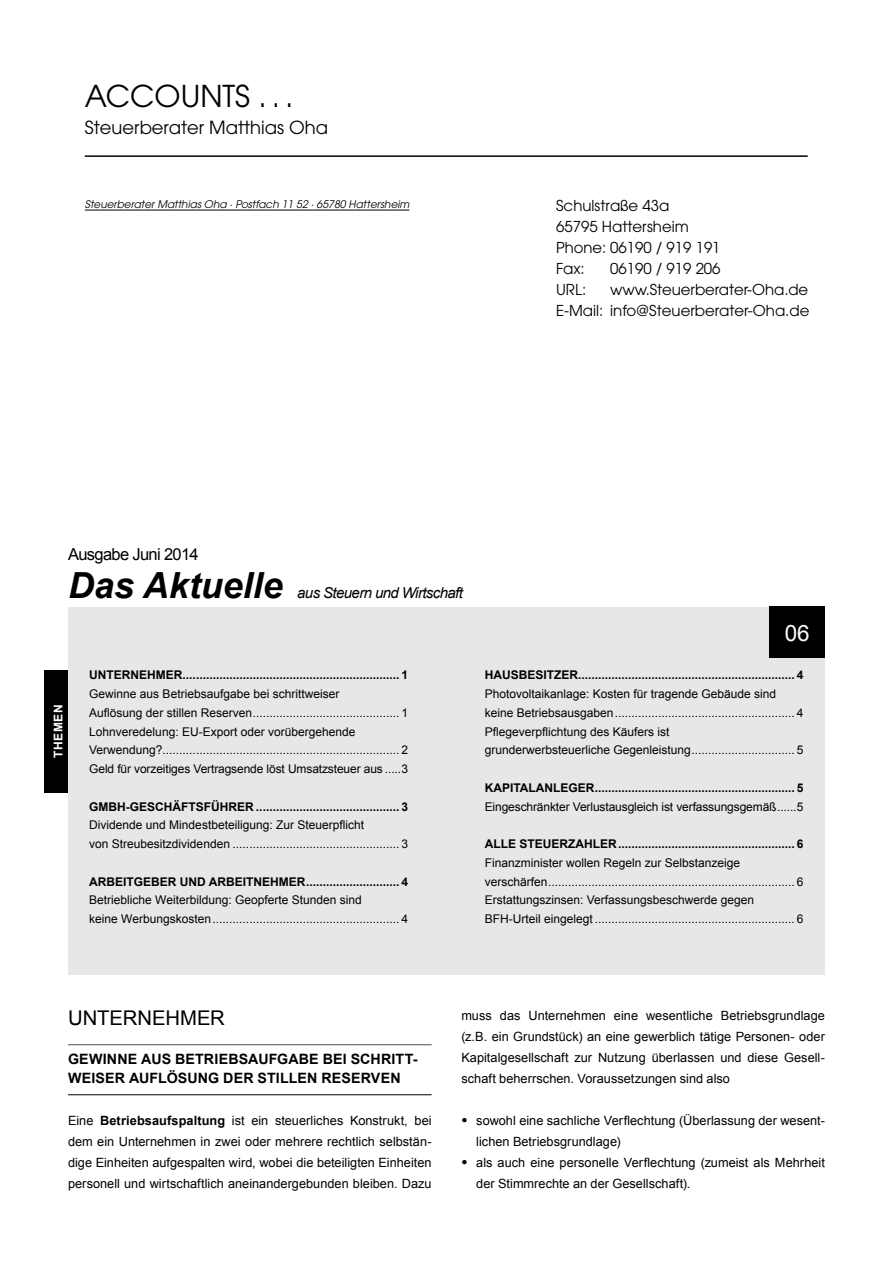
<style>
.page{position:relative;width:893px;height:1263px;background:#fff}
.page>*{position:absolute;margin:0;border:0;box-sizing:border-box;transform-origin:0 0}
.t1{font:italic 700 36px "Arial";color:#000}
.t2{font:30px "Avant Garde";color:#000}
.t3{font:22.5px "Arial";color:#fff}
.t4{font:20.25px "Arial";color:#000}
.t5{font:18px "Avant Garde";color:#000}
.t6{font:16.5px "Arial";letter-spacing:-.04em;color:#000}
.t7{font:15px/21px "Avant Garde";color:#000}
.t8{font:italic 15px "Arial";letter-spacing:-.04em;color:#000}
.t9{font:700 14.25px/19.5px "Arial";letter-spacing:.01em;color:#000}
.t10{font:12.75px/21px "Arial";color:#000;text-align:justify}
.t11{font:12px/18.8px "Arial";color:#000}
.t12{font:700 12px "Arial";color:#000}
.t13{font:700 12px "Arial";letter-spacing:.05em;color:#fff}
.t14{font:italic 10.5px "Avant Garde";color:#000}
.s1{font-weight:700}
</style>
<div class="page">
<hr style="left:85px;top:155px;width:723px;height:2px;background:#000">
<hr style="left:85px;top:210px;width:324px;height:1px;background:#000">
<div style="left:68px;top:607px;width:757px;height:367px;background:#e6e7e8"></div>
<hr style="left:68px;top:1044px;width:364px;height:1px;background:#4d4d4f">
<hr style="left:68px;top:1094px;width:364px;height:1px;background:#000">
<div style="left:770px;top:607px;width:55px;height:51px;background:#000"></div>
<div style="left:45px;top:670px;width:23px;height:122px;background:#000"></div>
<h2 class="t2" style="left:85px;top:78px;width:210px">ACCOUNTS . . .</h2>
<h3 class="t5" style="left:85px;top:117px;width:245px">Steuerberater Matthias Oha</h3>
<p class="t14" style="left:85px;top:197px;width:328px">SteuerberaterMatthiasOha ·Postfach 11 52 ·65780 Hattersheim</p>
<p class="t7" style="left:556px;top:195px;width:166px">Schulstraße 43a<br>65795 Hattersheim<br>Phone: 06190 / 919 191<br>Fax:</p>
<p class="t7" style="left:610px;top:258px;width:112px">06190 / 919 206</p>
<p class="t7" style="left:556px;top:279px;width:255px;text-align:right">www.Steuerberater-Oha.de<br>E-Mail: info@Steuerberater-Oha.de</p>
<p class="t7" style="left:556px;top:279px;width:32px">URL:</p>
<h3 class="t6" style="left:68px;top:544px;width:132px">Ausgabe Juni 2014</h3>
<h1 class="t1" style="left:68px;top:561px;width:216px">Das Aktuelle</h1>
<p class="t8" style="left:297px;top:583px;width:167px">aus Steuern und Wirtschaft</p>
<p class="t13" style="left:50px;top:758px;width:55px;rotate:-90deg">THEMEN</p>
<p class="t12" style="left:89px;top:667px;width:320px">UNTERNEHMER................................................................. 1</p>
<p class="t11" style="left:89px;top:685px;width:320px">Gewinne aus Betriebsaufgabe bei schrittweiser<br>Auflösung der stillen Reserven............................................ 1<br>Lohnveredelung: EU-Export oder vorübergehende Verwendung?....................................................................... 2<br>Geld für vorzeitiges Vertragsende löst Umsatzsteuer aus .....3</p>
<p class="t12" style="left:89px;top:798px;width:320px">GMBH-GESCHÄFTSFÜHRER ........................................... 3</p>
<p class="t11" style="left:89px;top:816px;width:320px">Dividende und Mindestbeteiligung: Zur Steuerpflicht<br>von Streubesitzdividenden .................................................. 3</p>
<p class="t12" style="left:89px;top:873px;width:320px">ARBEITGEBER UND ARBEITNEHMER............................ 4</p>
<p class="t11" style="left:89px;top:891px;width:320px">Betriebliche Weiterbildung: Geopferte Stunden sind<br>keine Werbungskosten........................................................ 4</p>
<h3 class="t3" style="left:785px;top:618px;width:27px">06</h3>
<p class="t12" style="left:485px;top:667px;width:10px">HAU</p>
<p class="t12" style="left:511px;top:667px;width:294px">SBESITZER................................................................. 4</p>
<p class="t11" style="left:485px;top:685px;width:320px">Photovoltaikanlage: Kosten für tragende Gebäude sind keine Betriebsausgaben...................................................... 4<br>Pflegeverpflichtung des Käufers ist<br>grunderwerbsteuerliche Gegenleistung............................... 5</p>
<p class="t12" style="left:485px;top:780px;width:320px">KAPITALANLEGER............................................................ 5</p>
<p class="t11" style="left:485px;top:797px;width:320px">Eingeschränkter Verlustausgleich ist verfassungsgemäß......5</p>
<p class="t12" style="left:485px;top:836px;width:320px">ALLE STEUERZAHLER..................................................... 6</p>
<p class="t11" style="left:485px;top:853px;width:320px">Finanzminister wollen Regeln zur Selbstanzeige verschärfen.......................................................................... 6<br>Erstattungszinsen: Verfassungsbeschwerde gegen BFH-Urteil eingelegt ............................................................ 6</p>
<h3 class="t4" style="left:68px;top:1005px;width:100px">Unternehmer</h3>
<p class="t9" style="left:68px;top:1049px;width:350px">GEWINNE AUS BETRIEBSAU FGABE BEI SCHRITT-<br>WEISER AUFLÖSUNG DER STILLEN RESERVEN</p>
<p class="t10" style="left:68px;top:1110px;width:365px">Eine <span class="s1">BETRIEBSAUFSPALTUNG</span> ist ein steuerliches Konstrukt, bei dem ein Unternehmen in zwei oder mehrere rechtlich selbstän&shy;dige Einheiten aufgespalten wird, wobei die beteiligten Einheiten personell und wirtschaftlich aneinandergebunden bleiben. Dazu</p>
<p class="t10" style="left:461px;top:1005px;width:365px">muss das Unternehmen eine wesentliche Betriebsgrundlage (z.B. ein Grundstück) an eine gewerblich tätige Personen- oder Kapitalgesellschaft zur N utzung überlassen und diese Gesell&shy;schaft beherrschen. Voraussetzungen sind also</p>
<p class="t10" style="left:476px;top:1110px;width:350px;text-indent:-15px"><sup>●</sup> sowohl eine sachliche Verflechtung (Überlassung der wesent&shy;lichen Betriebsgrundlage)</p>
<p class="t10" style="left:476px;top:1152px;width:350px;text-indent:-15px"><sup>●</sup> als auch eine personelle Verflechtung (zumeist als Mehrheit der Stimmrechte an der Gesellschaft).</p>
</div>
